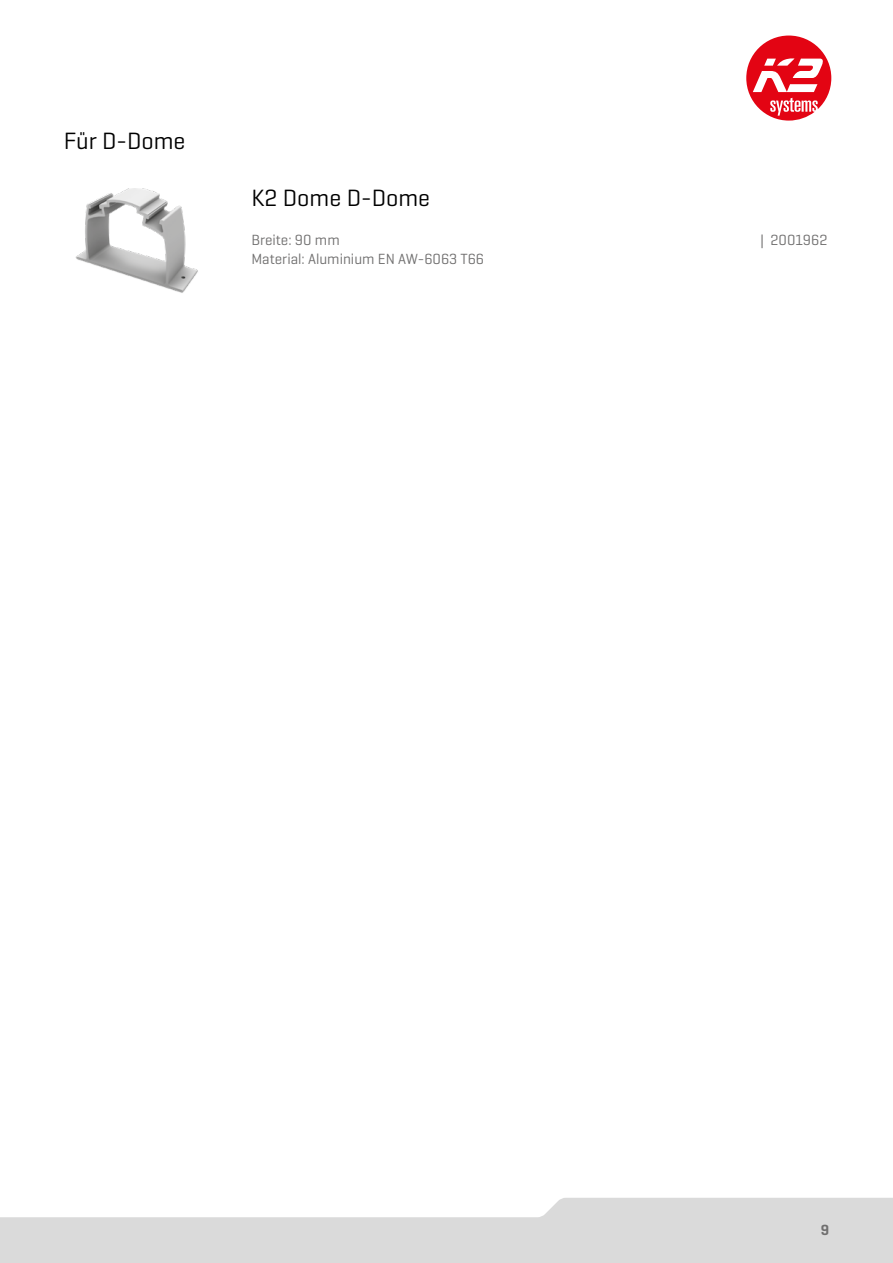
<style>
.page{position:relative;width:893px;height:1263px;background:#fff}
.page>*{position:absolute;margin:0;border:0;box-sizing:border-box;transform-origin:0 0}
.t1{font:24px "K2 Geogrotesque";color:#000}
.t2{font:15px "K2 Geogrotesque";color:#706f6f}
.t3{font:600 15px "K2 Geogrotesque";color:#706f6f}
</style>
<div class="page">
<svg style="left:0;top:1198px;width:893px;height:65px;fill:#dadada"></svg>
<svg style="left:746px;top:36px;width:85px;height:85px"></svg>
<img style="left:75px;top:189px;width:123px;height:104px">
<h1 class="t1" style="left:64px;top:126px;width:123px">Für D-Dome</h1>
<h1 class="t1" style="left:251px;top:183px;width:180px">K2 Dome D-Dome</h1>
<p class="t2" style="left:251px;top:230px;width:90px">Breite: 90 mm</p>
<p class="t2" style="left:760px;top:230px;width:69px">| 2001962</p>
<p class="t2" style="left:251px;top:249px;width:234px">Material: Aluminium EN AW-6063 T66</p>
<p class="t3" style="left:821px;top:1221px;width:10px">9</p>
</div>
